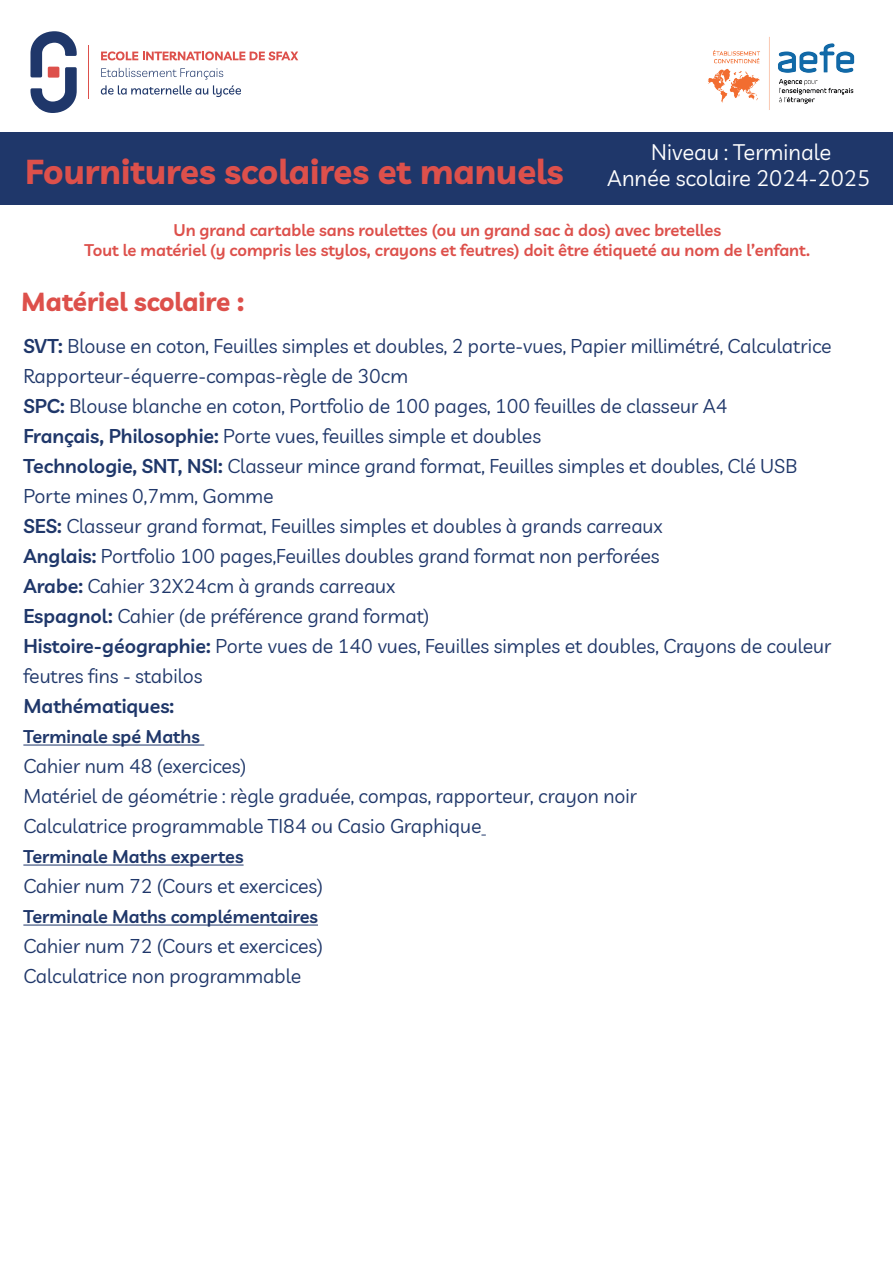
<style>
.page{position:relative;width:893px;height:1263px;background:#fff}
.page>*{position:absolute;margin:0;border:0;box-sizing:border-box;transform-origin:0 0}
.t1{font:700 34.5px "Livvic";color:#dd504b}
.t2{font:700 25.95px "Livvic";color:#dd504b}
.t3{font:22.05px "Livvic";color:#fff}
.t4{font:19.5px/30px "Livvic";color:#1f376a}
.t5{font:600 19.5px "Livvic";color:#1f376a}
.t6{font:600 18px "Livvic";color:#1f376a}
.t7{font:600 16.5px/19.8px "Livvic";color:#dd504b;text-align:center}
.s1{font-weight:600}
</style>
<div class="page">
<div style="left:0;top:132px;width:893px;height:73px;background:#1f376a"></div>
<img style="left:707px;top:37px;width:148px;height:73px">
<svg style="left:101px;top:51px;width:197px;height:9px"></svg>
<svg style="left:101px;top:68px;width:140px;height:29px"></svg>
<svg style="left:30px;top:31px;width:47px;height:82px"></svg>
<hr style="left:88px;top:45px;width:1px;height:54px;background:#dd504b">
<hr style="left:23px;top:744px;width:181px;height:1px;background:#1f376a">
<hr style="left:23px;top:864px;width:221px;height:1px;background:#1f376a">
<hr style="left:23px;top:924px;width:295px;height:1px;background:#1f376a">
<p class="t3" style="left:651px;top:135px;width:181px">Niveau : Terminale</p>
<h1 class="t1" style="left:25px;top:145px;width:540px">Fournitures scolaires et manuels</h1>
<p class="t3" style="left:607px;top:162px;width:265px">Année scolaire 2024-2025</p>
<p class="t7" style="left:84px;top:219px;width:727px">Un grand cartable sans roulettes (ou un grand sac à dos) avec bretelles<br>Tout le matériel (y compris les stylos, crayons et feutres) doit être étiqueté au nom de l’enfant.</p>
<h2 class="t2" style="left:21px;top:281px;width:224px">Matériel scolaire :</h2>
<p class="t4" style="left:23px;top:330px;width:810px"><span class="s1">SVT:</span> Blouse en coton, Feuilles simples et doubles, 2 porte-vues, Papier millimétré, Calculatrice Rapporteur-équerre-compas-règle de 30cm<br><span class="s1">SPC:</span> Blouse blanche en coton, Portfolio de 100 pages, 100 feuilles de classeur A4<br><span class="s1">Français, Philosophie:</span> Porte vues, feuilles simple et doubles<br><span class="s1">Technologie, SNT, NSI:</span> Classeur mince grand format, Feuilles simples et doubles, Clé USB Porte mines 0,7mm, Gomme<br><span class="s1">SES:</span> Classeur grand format, Feuilles simples et doubles à grands carreaux<br><span class="s1">Anglais:</span> Portfolio 100 pages,Feuilles doubles grand format non perforées<br><span class="s1">Arabe:</span> Cahier 32X24cm à grands carreaux<br><span class="s1">Espagnol:</span> Cahier (de préférence grand format)<br><span class="s1">Histoire-géographie:</span> Porte vues de 140 vues, Feuilles simples et doubles, Crayons de couleur feutres fins - stabilos</p>
<p class="t5" style="left:23px;top:691px;width:152px">Mathématiques:</p>
<p class="t6" style="left:23px;top:723px;width:178px">Terminale spé Maths</p>
<p class="t4" style="left:23px;top:750px;width:615px">Cahier num 48 (exercices)<br>Matériel de géométrie : règle graduée, compas, rapporteur, crayon noir<br>Calculatrice programmable TI84 ou Casio Graphique</p>
<p class="t6" style="left:23px;top:843px;width:222px">Terminale Maths expertes</p>
<p class="t4" style="left:23px;top:870px;width:301px">Cahier num 72 (Cours et exercices)</p>
<p class="t6" style="left:23px;top:903px;width:296px">Terminale Maths complémentaires</p>
<p class="t4" style="left:23px;top:930px;width:301px">Cahier num 72 (Cours et exercices)<br>Calculatrice non programmable</p>
</div>
